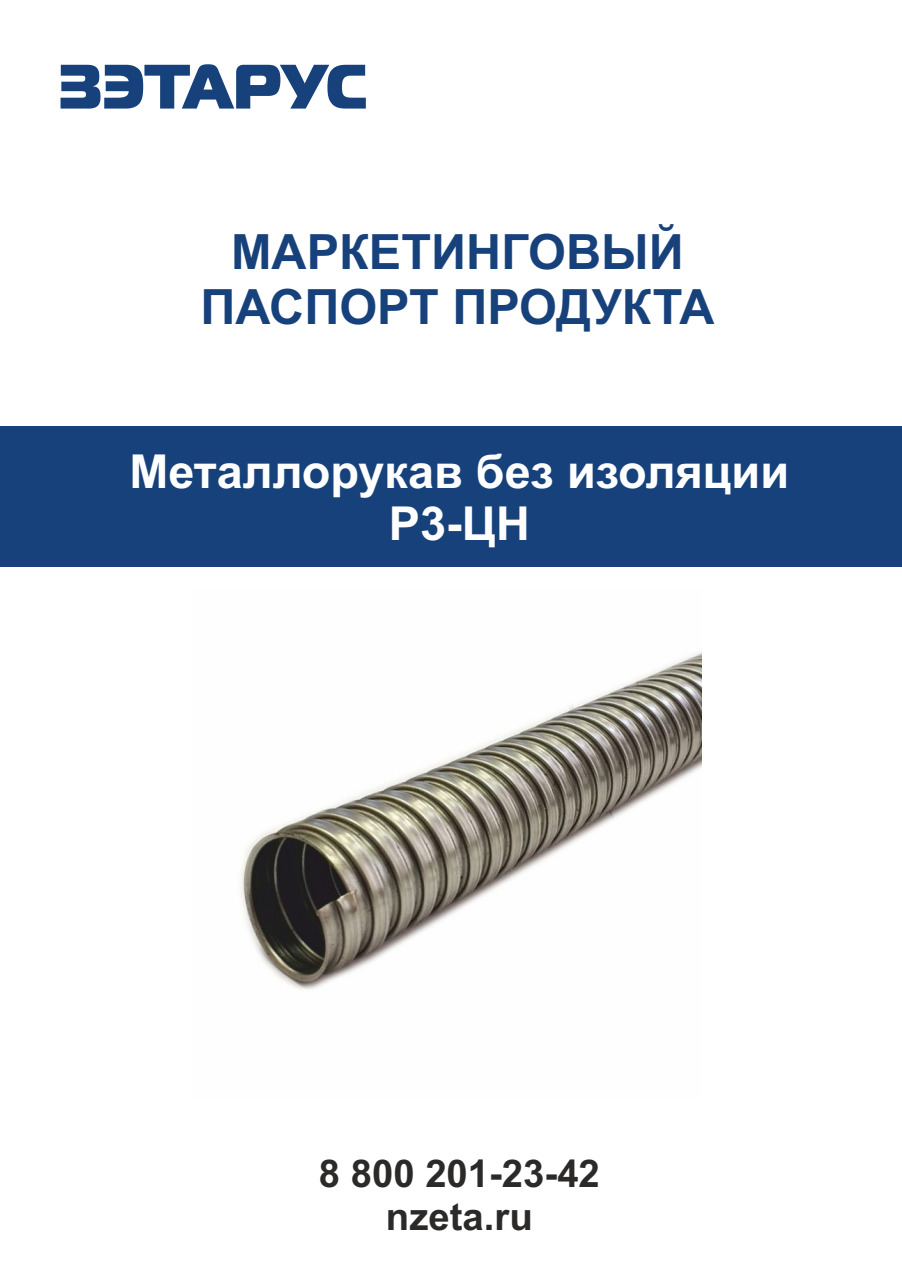
<style>
.page{position:relative;width:902px;height:1274px;background:#fff}
.page>*{position:absolute;margin:0;border:0;box-sizing:border-box;transform-origin:0 0}
.t1{font:700 48.65px/54.2px "Arial";color:#17417b;text-align:center}
.t2{font:700 46.9px/52.3px "Arial";color:#fefefe;text-align:center}
.t3{font:700 38.32px/42.7px "Arial";color:#2b2a29;text-align:center}
</style>
<div class="page">
<svg style="left:60px;top:64px;width:306px;height:45px"></svg>
<div style="left:0;top:426px;width:901px;height:141px;background:#17417b"></div>
<img style="left:240px;top:651px;width:461px;height:339px">
<p class="t1" style="left:200px;top:229px;width:515px">МАРКЕТИНГОВЫЙ<br>ПАСПОРТ ПРОДУКТА</p>
<p class="t2" style="left:129px;top:449px;width:661px">Металлорукав без изоляции<br>Р3-ЦН</p>
<p class="t3" style="left:319px;top:1156px;width:282px">8 800 201-23-42 nzeta.ru</p>
</div>
